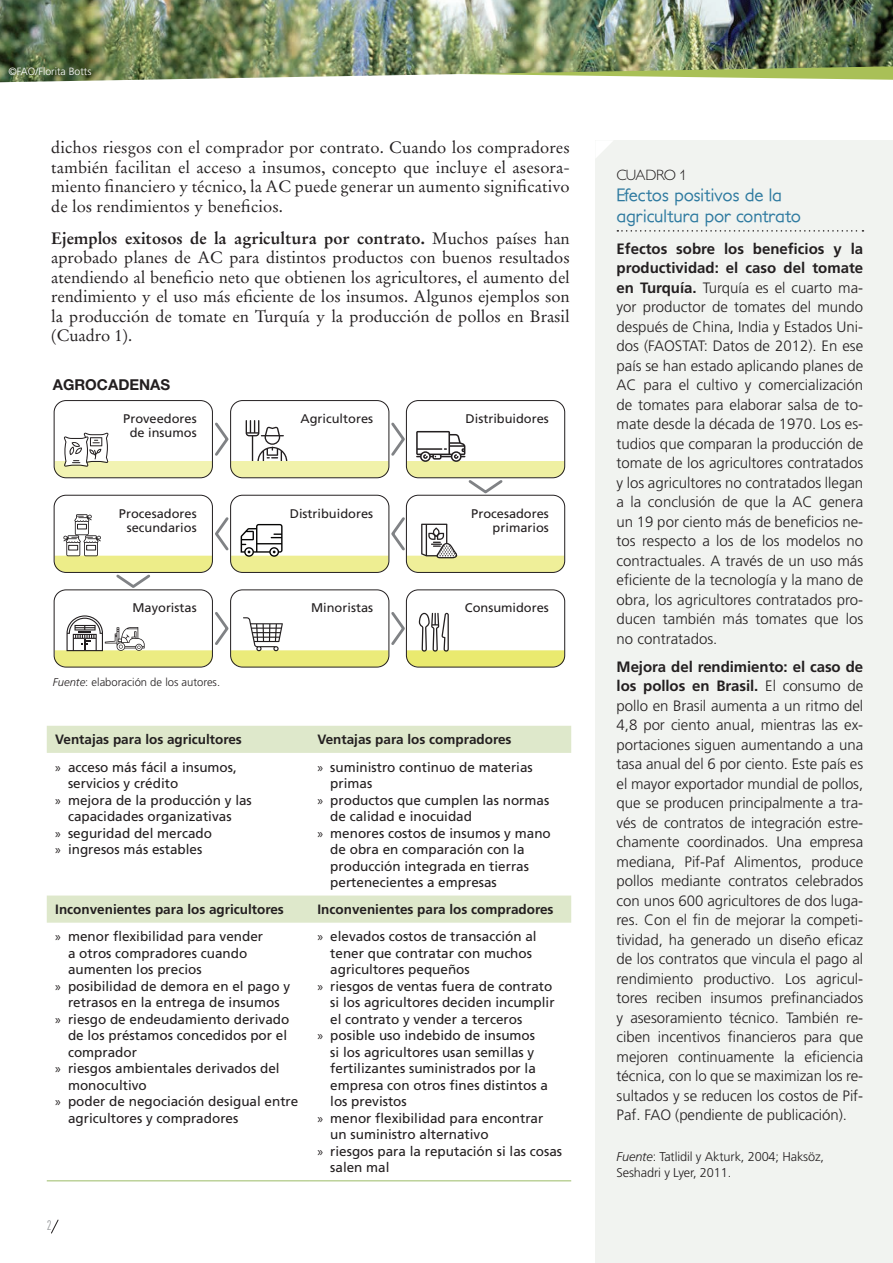
<style>
.page{position:relative;width:893px;height:1263px;background:#fff}
.page>*{position:absolute;margin:0;border:0;box-sizing:border-box;transform-origin:0 0}
.t1{font:500 18px/21px "Petita";color:#2e7aa0}
.t2{font:16.5px/19.5px "Stempel Garamond LT Std";color:#231f20;text-align:justify}
.t3{font:300 15px/19.5px "Frutiger LT Std";letter-spacing:-.005em;color:#231f20;text-align:justify}
.t4{font:700 15px "Helvetica Neue LT Std";color:#231f20}
.t5{font:300 15px "Petita";letter-spacing:-.055em;color:#231f20}
.t6{font:13.5px "Frutiger LT Std";color:#231f20}
.t7{font:700 13.5px "Frutiger LT Std";color:#231f20}
.t8{font:13.5px "DIN Cond";color:#939598}
.t9{font:300 12.75px/15.3px "Frutiger LT Std";letter-spacing:-.01em;color:#231f20}
.t10{font:12.6px/14px "Frutiger LT Std";color:#231f20;text-align:right}
.t11{font:300 11.25px "Frutiger LT Std";color:#231f20}
.t12{font:300 10.5px "Frutiger LT Std";color:#fff}
.s1{font-weight:700}
.s2{font-style:italic}
.s3{font-family:"Myriad Pro"}
</style>
<div class="page">
<img style="left:0;top:0;width:893px;height:82px">
<svg style="left:55px;top:420px;width:509px;height:75px"></svg>
<svg style="left:55px;top:514px;width:509px;height:76px"></svg>
<svg style="left:55px;top:609px;width:509px;height:58px"></svg>
<div style="left:54px;top:400px;width:159px;height:78px;border:1px solid #231f20;border-radius:12px"></div>
<div style="left:230px;top:400px;width:159px;height:78px;border:1px solid #231f20;border-radius:12px"></div>
<div style="left:406px;top:400px;width:159px;height:78px;border:1px solid #231f20;border-radius:12px"></div>
<div style="left:54px;top:495px;width:159px;height:78px;border:1px solid #231f20;border-radius:12px"></div>
<div style="left:230px;top:495px;width:159px;height:78px;border:1px solid #231f20;border-radius:12px"></div>
<div style="left:406px;top:495px;width:159px;height:78px;border:1px solid #231f20;border-radius:12px"></div>
<div style="left:54px;top:590px;width:159px;height:77px;border:1px solid #231f20;border-radius:12px"></div>
<div style="left:230px;top:590px;width:159px;height:77px;border:1px solid #231f20;border-radius:12px"></div>
<div style="left:406px;top:590px;width:159px;height:77px;border:1px solid #231f20;border-radius:12px"></div>
<div style="left:595px;top:140px;width:298px;height:1123px;background:#f1f3f0"></div>
<svg style="left:617px;top:230px;width:246px;height:2px"></svg>
<svg style="left:596px;top:141px;width:16px;height:16px"></svg>
<svg style="left:47px;top:726px;width:524px;height:197px"></svg>
<hr style="left:47px;top:1180px;width:262px;height:1px;background:#9cbb67">
<hr style="left:309px;top:1180px;width:262px;height:1px;background:#9cbb67">
<svg style="left:51px;top:1219px;width:8px;height:14px"></svg>
<p class="t12" style="left:9px;top:66px;width:85px">©FAO/Florita Botts</p>
<p class="t2" style="left:51px;top:138px;width:520px">dichos riesgos con el comprador por contrato. Cuando los compradores también facilitan el acceso a insumos, concepto que incluye el asesora&shy;miento financiero y técnico, la AC puede generar un aumento significativo de los rendimientos y beneficios.</p>
<p class="t2" style="left:51px;top:229px;width:520px"><span class="s1">Ejemplos exitosos de la agricultura por contrato.</span> Muchos países han aprobado planes de AC para distintos productos con buenos resultados atendiendo al beneficio neto que obtienen los agricultores, el aumento del rendimiento y el uso más eficiente de los insumos. Algunos ejemplos son la producción de tomate en Turquía y la producción de pollos en Brasil (Cuadro 1).</p>
<p class="t4" style="left:53px;top:376px;width:119px">AGROCADENAS</p>
<p class="t10" style="left:123px;top:412px;width:75px;text-align:center">Proveedores de insumos</p>
<p class="t10" style="left:300px;top:412px;width:74px">Agricultores</p>
<p class="t10" style="left:466px;top:412px;width:85px">Distribuidores</p>
<p class="t10" style="left:119px;top:506px;width:79px">Procesadores secundarios</p>
<p class="t10" style="left:290px;top:506px;width:85px">Distribuidores</p>
<p class="t10" style="left:471px;top:506px;width:79px">Procesadores primarios</p>
<p class="t10" style="left:133px;top:601px;width:66px">Mayoristas</p>
<p class="t10" style="left:311px;top:601px;width:63px">Minoristas</p>
<p class="t10" style="left:465px;top:601px;width:86px">Consumidores</p>
<p class="t11" style="left:53px;top:676px;width:169px"><span class="s2">Fuente</span>: elaboración de los autores.</p>
<p class="t7" style="left:55px;top:732px;width:188px">Ventajas para los agricultores</p>
<p class="t7" style="left:317px;top:732px;width:196px">Ventajas para los compradores</p>
<p class="t6" style="left:55px;top:759px;width:183px"><span class="s3">»</span> acceso más fácil a insumos,</p>
<p class="t6" style="left:68px;top:775px;width:112px">servicios y crédito</p>
<p class="t6" style="left:55px;top:792px;width:198px"><span class="s3">»</span> mejora de la producción y las</p>
<p class="t6" style="left:68px;top:808px;width:165px">capacidades organizativas</p>
<p class="t6" style="left:55px;top:825px;width:158px"><span class="s3">»</span> seguridad del mercado</p>
<p class="t6" style="left:55px;top:841px;width:149px"><span class="s3">»</span> ingresos más estables</p>
<p class="t6" style="left:317px;top:759px;width:217px"><span class="s3">»</span> suministro continuo de materias</p>
<p class="t6" style="left:330px;top:775px;width:44px">primas</p>
<p class="t6" style="left:317px;top:792px;width:233px"><span class="s3">»</span> productos que cumplen las normas</p>
<p class="t6" style="left:330px;top:808px;width:143px">de calidad e inocuidad</p>
<p class="t6" style="left:317px;top:825px;width:235px"><span class="s3">»</span> menores costos de insumos y mano</p>
<p class="t6" style="left:330px;top:841px;width:196px">de obra en comparación con la</p>
<p class="t6" style="left:330px;top:858px;width:200px">producción integrada en tierras</p>
<p class="t6" style="left:330px;top:874px;width:168px">pertenecientes a empresas</p>
<p class="t7" style="left:55px;top:901px;width:230px">Inconvenientes para los agricultores</p>
<p class="t7" style="left:318px;top:901px;width:238px">Inconvenientes para los compradores</p>
<p class="t6" style="left:55px;top:929px;width:209px"><span class="s3">»</span> menor flexibilidad para vender</p>
<p class="t6" style="left:68px;top:945px;width:181px">a otros compradores cuando</p>
<p class="t6" style="left:68px;top:962px;width:135px">aumenten los precios</p>
<p class="t6" style="left:55px;top:978px;width:236px"><span class="s3">»</span> posibilidad de demora en el pago y</p>
<p class="t6" style="left:68px;top:995px;width:213px">retrasos en la entrega de insumos</p>
<p class="t6" style="left:55px;top:1011px;width:236px"><span class="s3">»</span> riesgo de endeudamiento derivado</p>
<p class="t6" style="left:68px;top:1028px;width:221px">de los préstamos concedidos por el</p>
<p class="t6" style="left:68px;top:1044px;width:70px">comprador</p>
<p class="t6" style="left:55px;top:1061px;width:226px"><span class="s3">»</span> riesgos ambientales derivados del</p>
<p class="t6" style="left:68px;top:1077px;width:80px">monocultivo</p>
<p class="t6" style="left:55px;top:1094px;width:245px"><span class="s3">»</span> poder de negociación desigual entre</p>
<p class="t6" style="left:68px;top:1110px;width:172px">agricultores y compradores</p>
<p class="t6" style="left:318px;top:929px;width:221px"><span class="s3">»</span> elevados costos de transacción al</p>
<p class="t6" style="left:330px;top:945px;width:203px">tener que contratar con muchos</p>
<p class="t6" style="left:330px;top:962px;width:141px">agricultores pequeños</p>
<p class="t6" style="left:318px;top:978px;width:236px"><span class="s3">»</span> riesgos de ventas fuera de contrato</p>
<p class="t6" style="left:330px;top:995px;width:226px">si los agricultores deciden incumplir</p>
<p class="t6" style="left:330px;top:1011px;width:194px">el contrato y vender a terceros</p>
<p class="t6" style="left:318px;top:1028px;width:219px"><span class="s3">»</span> posible uso indebido de insumos</p>
<p class="t6" style="left:330px;top:1044px;width:206px">si los agricultores usan semillas y</p>
<p class="t6" style="left:330px;top:1060px;width:207px">fertilizantes suministrados por la</p>
<p class="t6" style="left:330px;top:1077px;width:219px">empresa con otros fines distintos a</p>
<p class="t6" style="left:330px;top:1093px;width:78px">los previstos</p>
<p class="t6" style="left:318px;top:1110px;width:227px"><span class="s3">»</span> menor flexibilidad para encontrar</p>
<p class="t6" style="left:330px;top:1126px;width:160px">un suministro alternativo</p>
<p class="t6" style="left:318px;top:1143px;width:246px"><span class="s3">»</span> riesgos para la reputación si las cosas</p>
<p class="t6" style="left:330px;top:1159px;width:61px">salen mal</p>
<p class="t8" style="left:47px;top:1217px;width:6px">2</p>
<p class="t5" style="left:617px;top:166px;width:70px">CUADRO 1</p>
<p class="t1" style="left:617px;top:184px;width:186px">Efectos positivos de la agricultura por contrato</p>
<p class="t3" style="left:617px;top:239px;width:248px"><span class="s1">Efectos sobre los beneficios y la productividad: el caso del tomate en Turquía.</span> Turquía es el cuarto ma&shy;yor productor de tomates del mundo después de China, India y Estados Uni&shy;dos (FAOSTAT: Datos de 2012). En ese país se han estado aplicando planes de AC para el cultivo y comercialización de tomates para elaborar salsa de to&shy;mate desde la década de 1970. Los es&shy;tudios que comparan la producción de tomate de los agricultores contratados y los agricultores no contratados llegan a la conclusión de que la AC genera un 19 por ciento más de beneficios ne&shy;tos respecto a los de los modelos no contractuales. A través de un uso más eficiente de la tecnología y la mano de obra, los agricultores contratados pro&shy;ducen también más tomates que los no contratados.</p>
<p class="t3" style="left:617px;top:657px;width:248px"><span class="s1">Mejora del rendimiento: el caso de los pollos en Brasil.</span> El consumo de pollo en Brasil aumenta a un ritmo del 4,8 por ciento anual, mientras las ex&shy;portaciones siguen aumentando a una tasa anual del 6 por ciento. Este país es el mayor exportador mundial de pollos, que se producen principalmente a tra&shy;vés de contratos de integración estre&shy;chamente coordinados. Una empresa mediana, Pif-Paf Alimentos, produce pollos mediante contratos celebrados con unos 600 agricultores de dos luga&shy;res. Con el fin de mejorar la competi&shy;tividad, ha generado un diseño eficaz de los contratos que vincula el pago al rendimiento productivo. Los agricul&shy;tores reciben insumos prefinanciados y asesoramiento técnico. También re&shy;ciben incentivos financieros para que mejoren continuamente la eficiencia técnica, con lo que se maximizan los re&shy;sultados y se reducen los costos de Pif-Paf. FAO (pendiente de publicación).</p>
<p class="t9" style="left:617px;top:1149px;width:209px"><span class="s2">Fuente</span>: Tatlidil y Akturk, 2004; Haksöz,<br>Seshadri y Lyer, 2011.</p>
</div>
